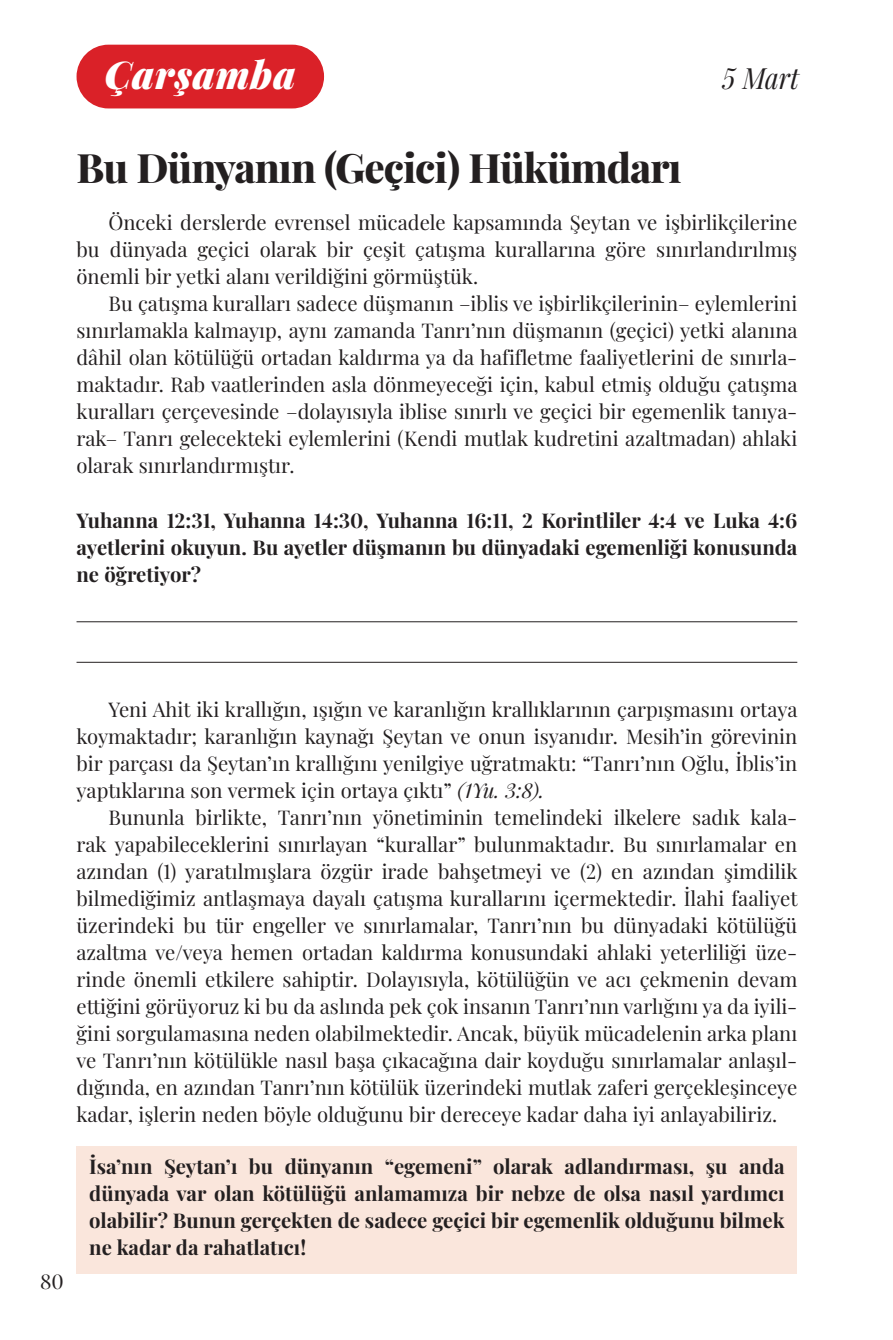
<style>
.page{position:relative;width:893px;height:1340px;background:#fff}
.page>*{position:absolute;margin:0;border:0;box-sizing:border-box;transform-origin:0 0}
.Day_Title{font:800 40.5px "Playfair Display";letter-spacing:-.025em;color:#231f20}
.Days_of_the_week{font:italic 900 38.25px "Playfair Display";letter-spacing:.02em;color:#fff}
.Lesson_Dates{font:italic 29.25px "Playfair Display";color:#231f20;scale:.9 1}
.Body_Text_TR{font:20.25px/27px "Playfair Display";color:#231f20;text-align:justify}
.Question_w_Color{font:700 20.25px/27px "Playfair Display";color:#231f20;text-align:justify}
.Questions{font:700 20.25px/27px "Playfair Display";color:#231f20;text-align:justify}
.s1{font-style:italic}
</style>
<div class="page">
<div style="left:77px;top:45px;width:247px;height:63px;background:#da2128;border-radius:32px"></div>
<hr style="left:77px;top:621px;width:720px;height:1px;background:#231f20">
<hr style="left:77px;top:662px;width:720px;height:1px;background:#231f20">
<div style="left:77px;top:1145px;width:720px;height:128px;background:#fae6dc"></div>
<p class="Days_of_the_week" style="left:105px;top:45px;width:192px">Çarşamba</p>
<p class="Lesson_Dates" style="left:722px;top:55px;width:87px">5 Mart</p>
<p class="Day_Title" style="left:77px;top:136px;width:607px">Bu Dünyanın (Geçici) Hükümdarı</p>
<p class="Body_Text_TR" style="left:77px;top:207px;width:722px;text-indent:32px">Önceki derslerde evrensel mücadele kapsamında Şeytan ve işbirlikçilerine bu dünyada geçici olarak bir çeşit çatışma kurallarına göre sınırlandırılmış önemli bir yetki alanı verildiğini görmüştük.</p>
<p class="Body_Text_TR" style="left:77px;top:288px;width:722px;text-indent:32px">Bu çatışma kuralları sadece düşmanın –iblis ve işbirlikçilerinin– eylemlerini sınırlamakla kalmayıp, aynı zamanda Tanrı’nın düşmanın (geçici) yetki alanına dâhil olan kötülüğü ortadan kaldırma ya da hafifletme faaliyetlerini de sınırla&shy;maktadır. Rab vaatlerinden asla dönmeyeceği için, kabul etmiş olduğu çatışma kuralları çerçevesinde –dolayısıyla iblise sınırlı ve geçici bir egemenlik tanıya&shy;rak– Tanrı gelecekteki eylemlerini (Kendi mutlak kudretini azaltmadan) ahlaki olarak sınırlandırmıştır.</p>
<p class="Questions" style="left:77px;top:504px;width:722px">Yuhanna 12:31, Yuhanna 14:30, Yuhanna 16:11, 2 Korintliler 4:4 ve Luka 4:6 ayetlerini okuyun. Bu ayetler düşmanın bu dünyadaki egemenliği konusunda ne öğretiyor?</p>
<p class="Body_Text_TR" style="left:40px;top:1266px;width:25px">80</p>
<p class="Body_Text_TR" style="left:77px;top:693px;width:722px;text-indent:32px">Yeni Ahit iki krallığın, ışığın ve karanlığın krallıklarının çarpışmasını ortaya koymaktadır; karanlığın kaynağı Şeytan ve onun isyanıdır. Mesih’in görevinin bir parçası da Şeytan’ın krallığını yenilgiye uğratmaktı: “Tanrı’nın Oğlu, İblis’in yaptıklarına son vermek için ortaya çıktı” <span class="s1">(1Yu. 3:8).</span></p>
<p class="Body_Text_TR" style="left:77px;top:801px;width:723px;text-indent:32px">Bununla birlikte, Tanrı’nın yönetiminin temelindeki ilkelere sadık kala&shy;rak yapabileceklerini sınırlayan “kurallar” bulunmaktadır. Bu sınırlamalar en azından (1) yaratılmışlara özgür irade bahşetmeyi ve (2) en azından şimdilik bilmediğimiz antlaşmaya dayalı çatışma kurallarını içermektedir. İlahi faaliyet üzerindeki bu tür engeller ve sınırlamalar, Tanrı’nın bu dünyadaki kötülüğü azaltma ve/veya hemen ortadan kaldırma konusundaki ahlaki yeterliliği üze&shy;rinde önemli etkilere sahiptir. Dolayısıyla, kötülüğün ve acı çekmenin devam ettiğini görüyoruz ki bu da aslında pek çok insanın Tanrı’nın varlığını ya da iyili&shy;ğini sorgulamasına neden olabilmektedir. Ancak, büyük mücadelenin arka planı ve Tanrı’nın kötülükle nasıl başa çıkacağına dair koyduğu sınırlamalar anlaşıl&shy;dığında, en azından Tanrı’nın kötülük üzerindeki mutlak zaferi gerçekleşinceye kadar, işlerin neden böyle olduğunu bir dereceye kadar daha iyi anlayabiliriz.</p>
<p class="Question_w_Color" style="left:89px;top:1151px;width:697px">İsa’nın Şeytan’ı bu dünyanın “egemeni” olarak adlandırması, şu anda dünyada var olan kötülüğü anlamamıza bir nebze de olsa nasıl yardımcı olabilir? Bunun gerçekten de sadece geçici bir egemenlik olduğunu bilmek ne kadar da rahatlatıcı!</p>
</div>
